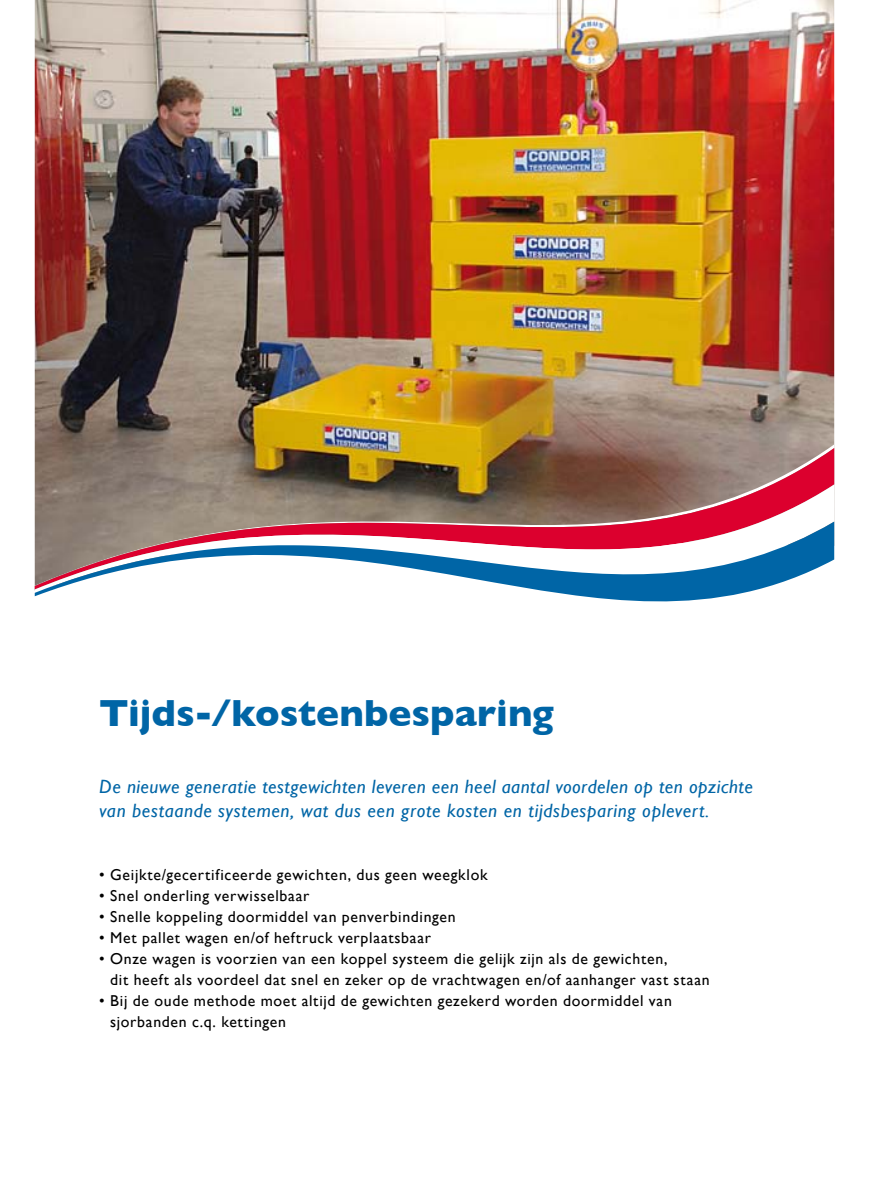
<style>
.page{position:relative;width:869px;height:1191px;background:#fff}
.page>*{position:absolute;margin:0;border:0;box-sizing:border-box;transform-origin:0 0}
.t1{font:700 38.5px "Gill Sans";color:#0065a6}
.t2{font:italic 19.25px/24.5px "Gill Sans";letter-spacing:.03em;color:#0065a6}
.t3{font:15.75px/21px "Gill Sans";letter-spacing:.045em;color:#000}
</style>
<div class="page">
<img style="left:35px;top:0;width:798px;height:440px">
<img style="left:35px;top:440px;width:798px;height:8px">
<img style="left:35px;top:448px;width:798px;height:21px">
<svg style="left:35px;top:469px;width:798px;height:133px"></svg>
<h1 class="t1" style="left:99px;top:690px;width:456px">Tijds-/kostenbesparing</h1>
<p class="t2" style="left:99px;top:774px;width:654px">De nieuwe generatie testgewichten leveren een heel aantal voordelen op ten opzichte van bestaande systemen, wat dus een grote kosten en tijdsbesparing oplevert.</p>
<p class="t3" style="left:99px;top:864px;width:389px">• Geijkte/gecertificeerde gewichten, dus geen weegklok</p>
<p class="t3" style="left:99px;top:885px;width:211px">• Snel onderling verwisselbaar</p>
<p class="t3" style="left:99px;top:906px;width:358px">• Snelle koppeling doormiddel van penverbindingen</p>
<p class="t3" style="left:99px;top:927px;width:333px">• Met pallet wagen en/of heftruck verplaatsbaar</p>
<p class="t3" style="left:110px;top:948px;width:600px;text-indent:-11px">• Onze wagen is voorzien van een koppel systeem die gelijk zijn als de gewichten,<br>dit heeft als voordeel dat snel en zeker op de vrachtwagen en/of aanhanger vast staan</p>
<p class="t3" style="left:110px;top:990px;width:563px;text-indent:-11px">• Bij de oude methode moet altijd de gewichten gezekerd worden doormiddel van sjorbanden c.q. kettingen</p>
</div>
